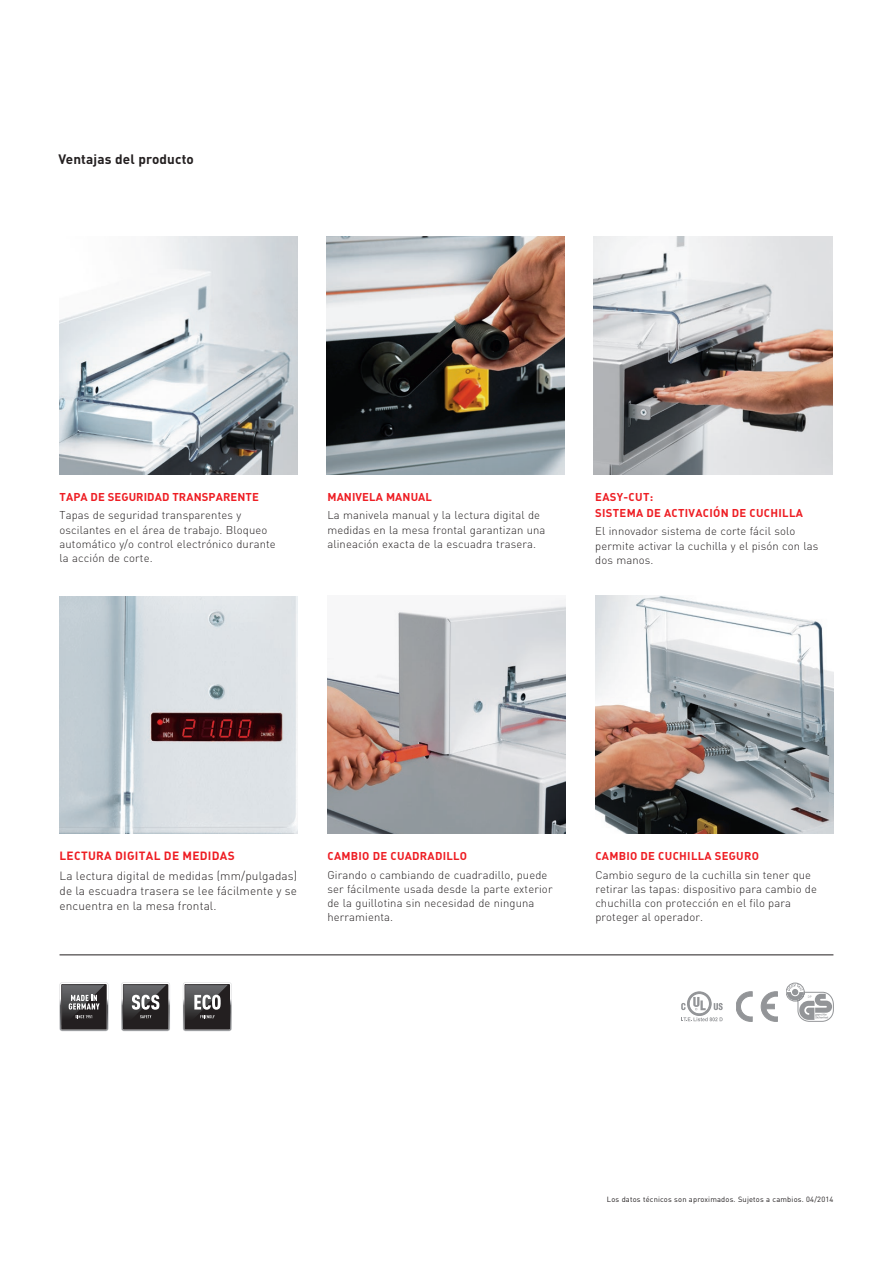
<style>
.page{position:relative;width:893px;height:1263px;background:#fff}
.page>*{position:absolute;margin:0;border:0;box-sizing:border-box;transform-origin:0 0}
.t1{font:700 13.5px "DIN";letter-spacing:.01em;color:#231f20}
.t2{font:300 11.85px/15px "DIN";letter-spacing:.01em;color:#231f20;text-align:justify}
.t3{font:700 11.85px "DIN";letter-spacing:.025em;color:#ee1d23}
.t4{font:300 11.25px/14.2px "DIN";letter-spacing:.01em;color:#231f20}
.t5{font:700 11.25px/16.2px "DIN";letter-spacing:.025em;color:#ee1d23}
.t6{font:7.5px "DIN";letter-spacing:.025em;color:#231f20}
</style>
<div class="page">
<img style="left:326px;top:236px;width:238px;height:238px">
<img style="left:594px;top:236px;width:238px;height:238px">
<img style="left:327px;top:599px;width:239px;height:234px">
<hr style="left:60px;top:954px;width:773px;height:1px;background:#231f20">
<img style="left:595px;top:595px;width:238px;height:238px">
<img style="left:60px;top:596px;width:238px;height:237px">
<img style="left:60px;top:236px;width:238px;height:238px">
<svg style="left:786px;top:983px;width:47px;height:38px"></svg>
<svg style="left:736px;top:992px;width:16px;height:29px"></svg>
<svg style="left:761px;top:992px;width:16px;height:29px"></svg>
<div style="left:687px;top:991px;width:25px;height:25px;border:1px solid #939598;border-radius:50%"></div>
<svg style="left:681px;top:992px;width:42px;height:29px"></svg>
<svg style="left:121px;top:982px;width:49px;height:49px"></svg>
<svg style="left:183px;top:982px;width:49px;height:49px"></svg>
<svg style="left:60px;top:982px;width:48px;height:49px"></svg>
<p class="t1" style="left:58px;top:151px;width:137px">VENTAJAS DEL PRODUCTO</p>
<p class="t5" style="left:60px;top:488px;width:15px">TAPA</p>
<p class="t5" style="left:91px;top:488px;width:61px">DE SEGURIDAD</p>
<p class="t5" style="left:172px;top:488px;width:23px">TRANSPA</p>
<p class="t5" style="left:223px;top:488px;width:16px">RENTE</p>
<p class="t4" style="left:60px;top:508px;width:218px">Tapas de seguridad transparentes y oscilantes en el área de trabajo. Bloqueo automático y/o control electrónico durante la acción de corte.</p>
<p class="t5" style="left:327px;top:488px;width:106px">MANIVELA MANUAL</p>
<p class="t4" style="left:327px;top:508px;width:219px">La manivela manual y la lectura digital de medidas en la mesa frontal garantizan una alineación exacta de la escuadra trasera.</p>
<p class="t5" style="left:595px;top:488px;width:59px">EASY-CUT:<br>SISTEMA</p>
<p class="t5" style="left:646px;top:504px;width:25px">DE ACTIVACI</p>
<p class="t5" style="left:713px;top:504px;width:44px">ÓNDE CUC</p>
<p class="t5" style="left:771px;top:504px;width:15px">HILLA</p>
<p class="t4" style="left:595px;top:524px;width:225px">El innovador sistema de corte fácil solo permite activar la cuchilla y el pisón con las dos manos.</p>
<p class="t3" style="left:60px;top:848px;width:177px">LECTURA DIGITAL DE MEDIDAS</p>
<p class="t2" style="left:60px;top:868px;width:239px">La lectura digital de medidas (mm/pulgadas) de la escuadra trasera se lee fácilmente y se encuentra en la mesa frontal.</p>
<p class="t5" style="left:327px;top:847px;width:9px">CAM</p>
<p class="t5" style="left:351px;top:847px;width:48px">BIO DE CUAD</p>
<p class="t5" style="left:420px;top:847px;width:15px">RADILL</p>
<p class="t5" style="left:460px;top:847px;width:9px">O</p>
<p class="t4" style="left:327px;top:867px;width:227px">Girando o cambiando de cuadradillo, puede ser fácilmente usada desde la parte exterior de la guillotina sin necesidad de ninguna herramienta.</p>
<p class="t5" style="left:595px;top:847px;width:165px">CAMBIO DE CUCH ILLA SEGURO</p>
<p class="t4" style="left:595px;top:867px;width:223px">Cambio seguro de la cuchilla sin tener que retirar las tapas: dispositivo para cambio de chuchilla con protección en el filo para proteger al operador.</p>
<p class="t6" style="left:607px;top:1195px;width:228px">Los datos técnicos son aproximados. Sujetos a cambios. 04/2014</p>
</div>
